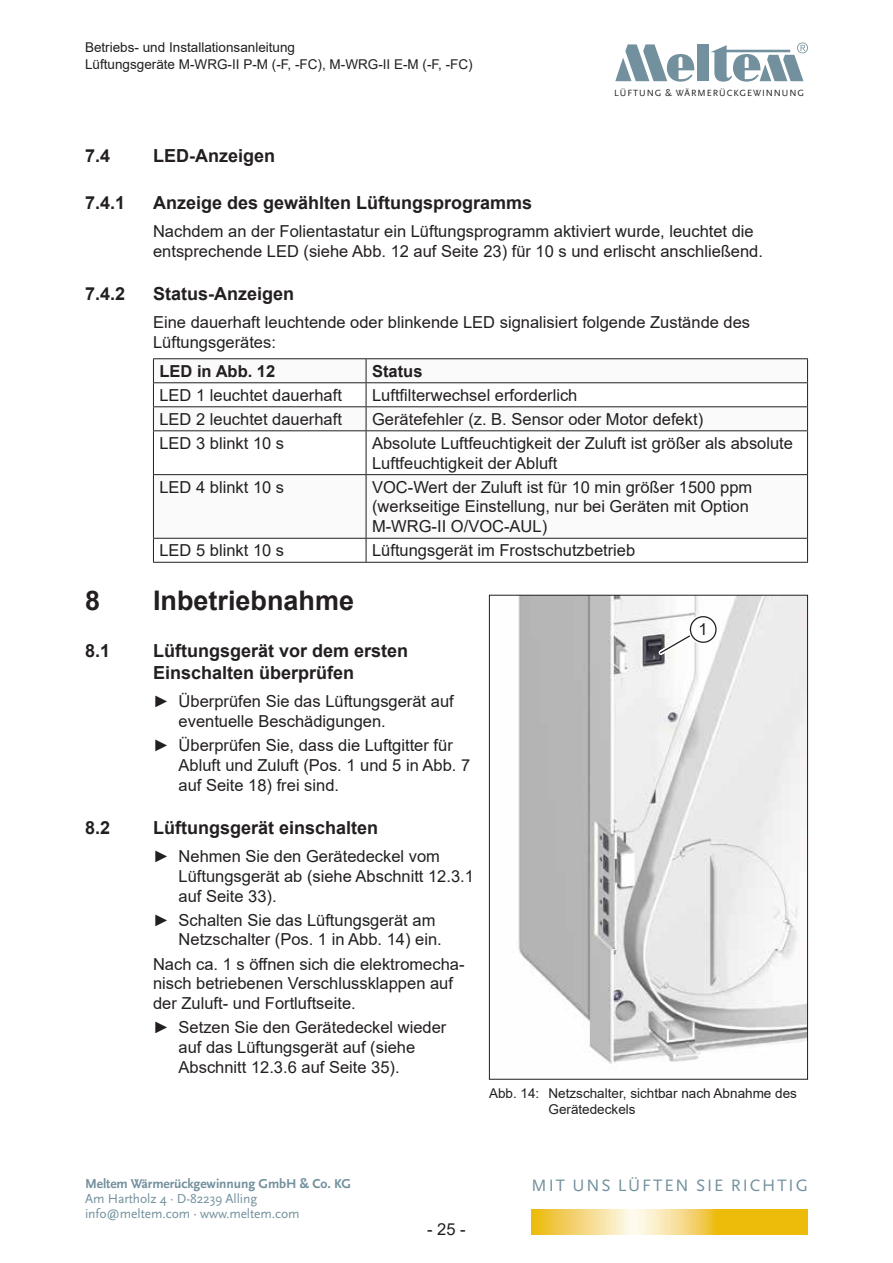
<style>
.page{position:relative;width:893px;height:1263px;background:#fff}
.page>*{position:absolute;margin:0;border:0;box-sizing:border-box;transform-origin:0 0}
.t1{font:700 27px "Arial";color:#231f20}
.t2{font:700 18px/21.6px "Arial";color:#231f20}
.t3{font:17.25px "Scala Sans Pro";letter-spacing:.11em;color:#72909d}
.t4{font:16.5px/19.8px "Arial";color:#231f20}
.t5{font:700 16.5px "Arial";color:#231f20}
.t6{font:13.5px/16.2px "Arial";color:#231f20}
.t7{font:13.5px/15px "Scala Sans Pro";letter-spacing:-.005em;color:#72909d}
.t8{font:700 13.5px "Scala Sans Pro";letter-spacing:-.005em;color:#72909d}
.t9{font:9.45px "Scala Sans Pro";letter-spacing:.1em;color:#231f20}
</style>
<div class="page">
<svg style="left:615px;top:44px;width:80px;height:38px"></svg>
<div style="left:697px;top:44px;width:12px;height:37px;background:#72909d"></div>
<svg style="left:710px;top:43px;width:98px;height:39px"></svg>
<svg style="left:531px;top:1209px;width:277px;height:25px;background:#f2d05e"></svg>
<svg style="left:154px;top:359px;width:653px;height:179px"></svg>
<hr style="left:153px;top:474px;width:213px;height:1px;background:#231f20">
<hr style="left:366px;top:474px;width:442px;height:1px;background:#231f20">
<hr style="left:153px;top:538px;width:213px;height:1px;background:#231f20">
<hr style="left:366px;top:538px;width:442px;height:1px;background:#231f20">
<hr style="left:153px;top:562px;width:213px;height:1px;background:#231f20">
<hr style="left:366px;top:562px;width:442px;height:1px;background:#231f20">
<hr style="left:153px;top:406px;width:213px;height:1px;background:#231f20">
<hr style="left:366px;top:406px;width:442px;height:1px;background:#231f20">
<svg style="left:366px;top:359px;width:1px;height:71px"></svg>
<hr style="left:153px;top:430px;width:213px;height:1px;background:#231f20">
<hr style="left:366px;top:430px;width:442px;height:1px;background:#231f20">
<hr style="left:366px;top:431px;width:1px;height:43px;background:#231f20">
<hr style="left:366px;top:475px;width:1px;height:63px;background:#231f20">
<svg style="left:366px;top:539px;width:1px;height:23px"></svg>
<svg style="left:807px;top:359px;width:1px;height:71px"></svg>
<hr style="left:807px;top:431px;width:1px;height:43px;background:#231f20">
<hr style="left:807px;top:475px;width:1px;height:63px;background:#231f20">
<hr style="left:153px;top:358px;width:213px;height:1px;background:#231f20">
<hr style="left:366px;top:358px;width:442px;height:1px;background:#231f20">
<hr style="left:153px;top:382px;width:213px;height:1px;background:#231f20">
<hr style="left:366px;top:382px;width:442px;height:1px;background:#231f20">
<svg style="left:153px;top:359px;width:1px;height:71px"></svg>
<hr style="left:153px;top:431px;width:1px;height:43px;background:#231f20">
<hr style="left:153px;top:475px;width:1px;height:63px;background:#231f20">
<svg style="left:153px;top:539px;width:1px;height:23px"></svg>
<svg style="left:807px;top:539px;width:1px;height:23px"></svg>
<img style="left:518px;top:597px;width:288px;height:467px">
<div style="left:489px;top:595px;width:319px;height:484px;border:1px solid #231f20"></div>
<svg style="left:655px;top:612px;width:66px;height:46px"></svg>
<div style="left:690px;top:617px;width:26px;height:25px;background:#fff;border-radius:50%"></div>
<div style="left:690px;top:616px;width:27px;height:27px;border:1px solid #231f20;border-radius:50%"></div>
<p class="t6" style="left:85px;top:39px;width:389px">Betriebs- und Installationsanleitung<br>Lüftungsgeräte M-WRG-II P-M (-F, -FC), M-WRG-II E-M (-F, -FC)</p>
<p class="t9" style="left:614px;top:87px;width:191px">LÜFTUNG &amp; WÄRMERÜCKGEWINNUNG</p>
<p class="t2" style="left:85px;top:145px;width:27px">7.4</p>
<p class="t2" style="left:153px;top:145px;width:124px">LED-Anzeigen</p>
<p class="t2" style="left:85px;top:192px;width:42px">7.4.1</p>
<p class="t2" style="left:153px;top:192px;width:381px">Anzeige des gewählten Lüftungsprogramms</p>
<p class="t4" style="left:153px;top:222px;width:611px">Nachdem an der Folientastatur ein Lüftungsprogramm aktiviert wurde, leuchtet die entsprechende LED (siehe Abb. 12 auf Seite 23) für 10 s und erlischt anschließend.</p>
<p class="t2" style="left:85px;top:283px;width:42px">7.4.2</p>
<p class="t2" style="left:153px;top:283px;width:143px">Status-Anzeigen</p>
<p class="t4" style="left:153px;top:313px;width:599px">Eine dauerhaft leuchtende oder blinkende LED signalisiert folgende Zustände des<br>Lüftungsgerätes:</p>
<p class="t5" style="left:159px;top:359px;width:117px">LED in Abb. 12</p>
<p class="t5" style="left:372px;top:359px;width:52px">Status</p>
<p class="t4" style="left:159px;top:385px;width:184px">LED 1 leuchtet dauerhaft</p>
<p class="t4" style="left:372px;top:385px;width:207px">Luftfilterwechsel erforderlich</p>
<p class="t4" style="left:159px;top:409px;width:184px">LED 2 leuchtet dauerhaft</p>
<p class="t4" style="left:372px;top:409px;width:333px">Gerätefehler (z. B. Sensor oder Motor defekt)</p>
<p class="t4" style="left:159px;top:433px;width:126px">LED 3 blinkt 10 s</p>
<p class="t4" style="left:372px;top:433px;width:422px">Absolute Luftfeuchtigkeit der Zuluft ist größer als absolute<br>Luftfeuchtigkeit der Abluft</p>
<p class="t4" style="left:159px;top:477px;width:126px">LED 4 blinkt 10 s</p>
<p class="t4" style="left:372px;top:477px;width:382px">VOC-Wert der Zuluft ist für 10 min größer 1500 ppm (werkseitige Einstellung, nur bei Geräten mit Option<br>M-WRG-II O/VOC-AUL)</p>
<p class="t4" style="left:159px;top:540px;width:126px">LED 5 blinkt 10 s</p>
<p class="t4" style="left:372px;top:540px;width:265px">Lüftungsgerät im Frostschutzbetrieb</p>
<h1 class="t1" style="left:85px;top:582px;width:17px">8</h1>
<h1 class="t1" style="left:153px;top:582px;width:203px">Inbetriebnahme</h1>
<p class="t2" style="left:85px;top:640px;width:27px">8.1</p>
<p class="t2" style="left:153px;top:640px;width:257px">Lüftungsgerät vor dem ersten<br>Einschalten überprüfen</p>
<p class="t4" style="left:179px;top:691px;width:277px;text-indent:-26px">► Überprüfen Sie das Lüftungsgerät auf eventuelle Beschädigungen.</p>
<p class="t4" style="left:179px;top:735px;width:293px;text-indent:-26px">► Überprüfen Sie, dass die Luftgitter für<br>Abluft und Zuluft (Pos. 1 und 5 in Abb. 7 auf Seite 18) frei sind.</p>
<p class="t2" style="left:85px;top:817px;width:27px">8.2</p>
<p class="t2" style="left:153px;top:817px;width:227px">Lüftungsgerät einschalten</p>
<p class="t4" style="left:179px;top:846px;width:297px;text-indent:-26px">► Nehmen Sie den Gerätedeckel vom<br>Lüftungsgerät ab (siehe Abschnitt 12.3.1 auf Seite 33).</p>
<p class="t4" style="left:179px;top:910px;width:265px;text-indent:-26px">► Schalten Sie das Lüftungsgerät am<br>Netzschalter (Pos. 1 in Abb. 14) ein.</p>
<p class="t4" style="left:153px;top:954px;width:313px">Nach ca. 1 s öffnen sich die elektromecha&shy;nisch betriebenen Verschlussklappen auf der Zuluft- und Fortluftseite.</p>
<p class="t4" style="left:179px;top:1017px;width:269px;text-indent:-26px">► Setzen Sie den Gerätedeckel wieder auf das Lüftungsgerät auf (siehe<br>Abschnitt 12.3.6 auf Seite 35).</p>
<p class="t4" style="left:699px;top:620px;width:11px">1</p>
<p class="t8" style="left:85px;top:1176px;width:267px">Meltem Wärmerückgewinnung GmbH &amp; Co. KG</p>
<p class="t7" style="left:85px;top:1191px;width:216px">Am Hartholz 4 · D-82239 Alling info@meltem.com · www.meltem.com</p>
<p class="t6" style="left:548px;top:1085px;width:250px;text-indent:-60px">Abb. 14: Netzschalter, sichtbar nach Abnahme des<br>Gerätedeckels</p>
<p class="t4" style="left:427px;top:1219px;width:40px">- 25 -</p>
<p class="t3" style="left:532px;top:1175px;width:278px">MIT UNS LÜFTEN SIE RICHTIG</p>
</div>
